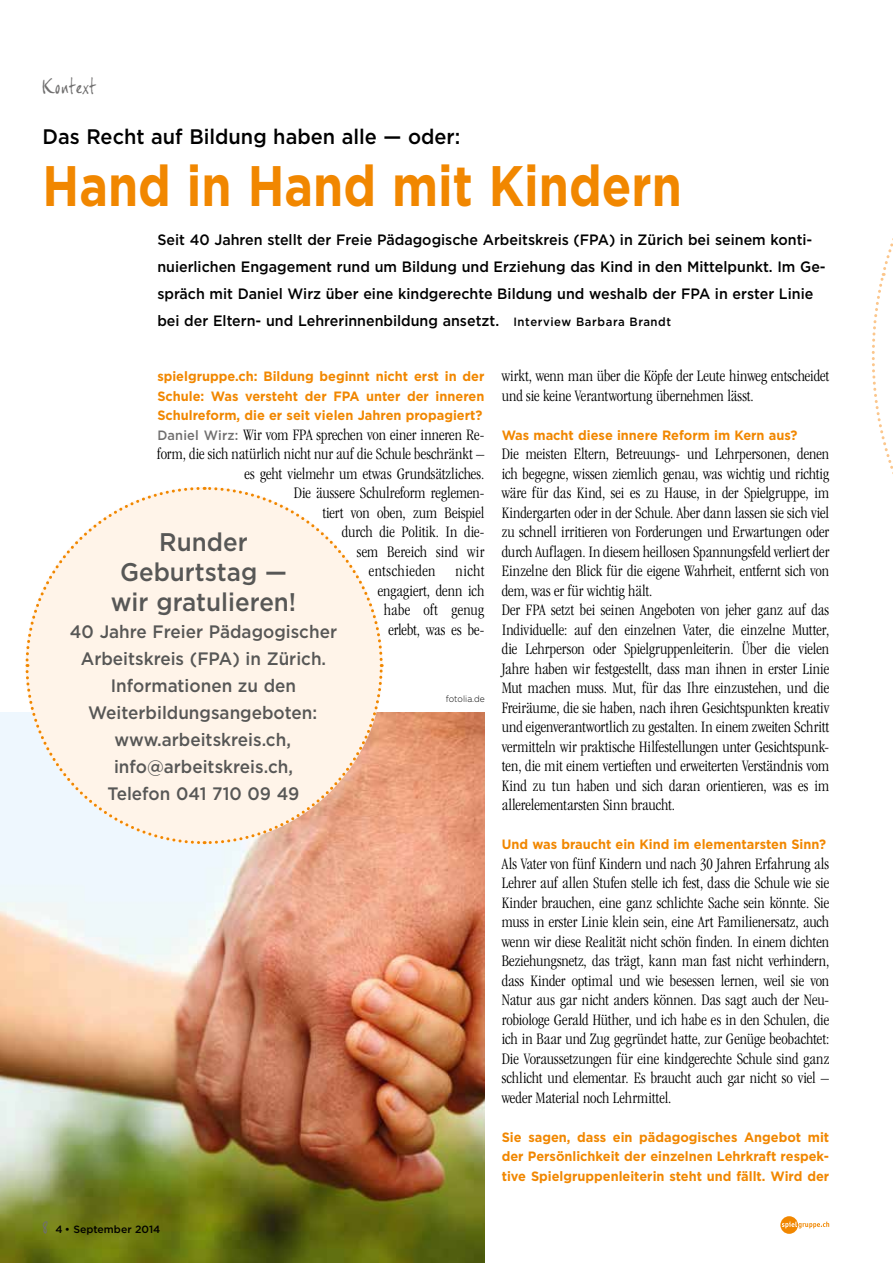
<style>
.page{position:relative;width:893px;height:1263px;background:#fff}
.page>*{position:absolute;margin:0;border:0;box-sizing:border-box;transform-origin:0 0}
.t1{font:700 57px "Gotham";color:#f18700;scale:.85 1}
.t2{font:500 25.5px/30px "Gotham";color:#575756;text-align:center;scale:.95 1}
.t3{font:500 21px "Gotham";color:#000;scale:.95 1}
.t4{font:500 18px/27px "Gotham";color:#575756;text-align:center;scale:.95 1}
.t5{font:18px "joe Hand 3";letter-spacing:.06em;color:#706f6f}
.t6{font:300 condensed 16.5px/19.5px "Garamond";letter-spacing:-.005em;color:#000}
.t7{font:500 15px/27px "Gotham";color:#000;scale:.95 1}
.t8{font:700 13.5px/19.5px "Gotham";color:#f18700;text-align:justify;scale:.95 1}
.t9{font:500 10.5px "Gotham";color:#000}
.t10{font:300 9px "Gotham";color:#000;scale:.95 1}
.s1{font-size:12px}
.s2{font-family:"Gotham";font-weight:500;font-stretch:normal;font-size:13.5px;color:#706f6f}
.s3{font-family:"joe Hand 3";font-weight:400;font-size:18px;color:#706f6f}
</style>
<div class="page">
<svg style="left:871px;top:238px;width:22px;height:236px"></svg>
<img style="left:0;top:713px;width:485px;height:550px">
<svg style="left:24px;top:486px;width:360px;height:360px;background:#fcf0e5"></svg>
<svg style="left:780px;top:1216px;width:18px;height:18px"></svg>
<svg style="left:782px;top:1221px;width:47px;height:7px"></svg>
<p class="t5" style="left:43px;top:77px;width:54px">Kontext</p>
<p class="t3" style="left:43px;top:123px;width:441px">Das Recht auf Bildung haben alle — oder:</p>
<h1 class="t1" style="left:43px;top:148px;width:754px">Hand in Hand mit Kindern</h1>
<p class="t7" style="left:157px;top:226px;width:705px">Seit 40 Jahren stellt der Freie Pädagogische Arbeitskreis (FPA) in Zürich bei seinem konti&shy;nuierlichen Engagement rund um Bildung und Erziehung das Kind in den Mittelpunkt. Im Ge&shy;spräch mit Daniel Wirz über eine kindgerechte Bildung und weshalb der FPA in erster Linie bei der Eltern- und Lehrerinnenbildung ansetzt. <span class="s1">Interview Barbara Brandt</span></p>
<p class="t8" style="left:157px;top:366px;width:346px">spielgruppe.ch: Bildung beginnt nicht erst in der Schule: Was versteht der FPA unter der inneren Schulreform, die er seit vielen Jahren propagiert?</p>
<p class="t6" style="left:157px;top:425px;width:329px;text-align:right"><span class="s2">Daniel Wirz:</span> Wir vom FPA sprechen von einer inneren Re&shy;form, die sich natürlich nicht nur auf die Schule beschränkt – es geht vielmehr um etwas Grundsätzliches.<br>Die äussere Schulreform reglemen-<br>tiert von oben, zum Beispiel<br>durch die Politik. In die-<br>sem Bereich sind wir<br>entschieden nicht<br>engagiert, denn ich<br>habe oft genug<br>erlebt, was es be-</p>
<h2 class="t2" style="left:111px;top:527px;width:197px">Runder<br>Geburtstag — wir gratulieren!</h2>
<p class="t4" style="left:70px;top:618px;width:283px">40 Jahre Freier Pädagogischer<br>Arbeitskreis (FPA) in Zürich.<br>Informationen zu den<br>Weiterbildungsangeboten: www.arbeitskreis.ch, info@arbeitskreis.ch,<br>Telefon 041 710 09 49</p>
<p class="t10" style="left:446px;top:693px;width:42px">fotolia.de</p>
<p class="t9" style="left:43px;top:1222px;width:119px"><span class="s3">8</span> 4 • September 2014</p>
<p class="t6" style="left:502px;top:366px;width:329px">wirkt, wenn man über die Köpfe der Leute hinweg entscheidet und sie keine Verantwortung übernehmen lässt.</p>
<p class="t8" style="left:502px;top:425px;width:313px">Was macht diese innere Reform im Kern aus?</p>
<p class="t6" style="left:502px;top:444px;width:329px">Die meisten Eltern, Betreuungs- und Lehrpersonen, denen ich begegne, wissen ziemlich genau, was wichtig und richtig wäre für das Kind, sei es zu Hause, in der Spielgruppe, im Kindergarten oder in der Schule. Aber dann lassen sie sich viel zu schnell irritieren von Forderungen und Erwartungen oder durch Auflagen. In diesem heillosen Spannungsfeld verliert der Einzelne den Blick für die eigene Wahrheit, entfernt sich von dem, was er für wichtig hält.<br>Der FPA setzt bei seinen Angeboten von jeher ganz auf das Individuelle: auf den einzelnen Vater, die einzelne Mutter, die Lehrperson oder Spielgruppenleiterin. Über die vielen Jahre haben wir festgestellt, dass man ihnen in erster Linie Mut machen muss. Mut, für das Ihre einzustehen, und die Freiräume, die sie haben, nach ihren Gesichtspunkten kreativ und eigenverantwortlich zu gestalten. In einem zweiten Schritt vermitteln wir praktische Hilfestellungen unter Gesichtspunk&shy;ten, die mit einem vertieften und erweiterten Verständnis vom Kind zu tun haben und sich daran orientieren, was es im allerelementarsten Sinn braucht.</p>
<p class="t8" style="left:502px;top:834px;width:343px">Und was braucht ein Kind im elementarsten Sinn?</p>
<p class="t6" style="left:502px;top:854px;width:329px;text-align:justify">Als Vater von fünf Kindern und nach 30 Jahren Erfahrung als Lehrer auf allen Stufen stelle ich fest, dass die Schule wie sie Kinder brauchen, eine ganz schlichte Sache sein könnte. Sie muss in erster Linie klein sein, eine Art Familienersatz, auch wenn wir diese Realität nicht schön finden. In einem dichten Beziehungsnetz, das trägt, kann man fast nicht verhindern, dass Kinder optimal und wie besessen lernen, weil sie von Natur aus gar nicht anders können. Das sagt auch der Neu&shy;robiologe Gerald Hüther, und ich habe es in den Schulen, die ich in Baar und Zug gegründet hatte, zur Genüge beobachtet:<br>Die Voraussetzungen für eine kindgerechte Schule sind ganz schlicht und elementar. Es braucht auch gar nicht so viel – weder Material noch Lehrmittel.</p>
<p class="t8" style="left:502px;top:1127px;width:346px">Sie sagen, dass ein pädagogisches Angebot mit der Persönlichkeit der einzelnen Lehrkraft respek&shy;tive Spielgruppenleiterin steht und fällt. Wird der</p>
</div>
